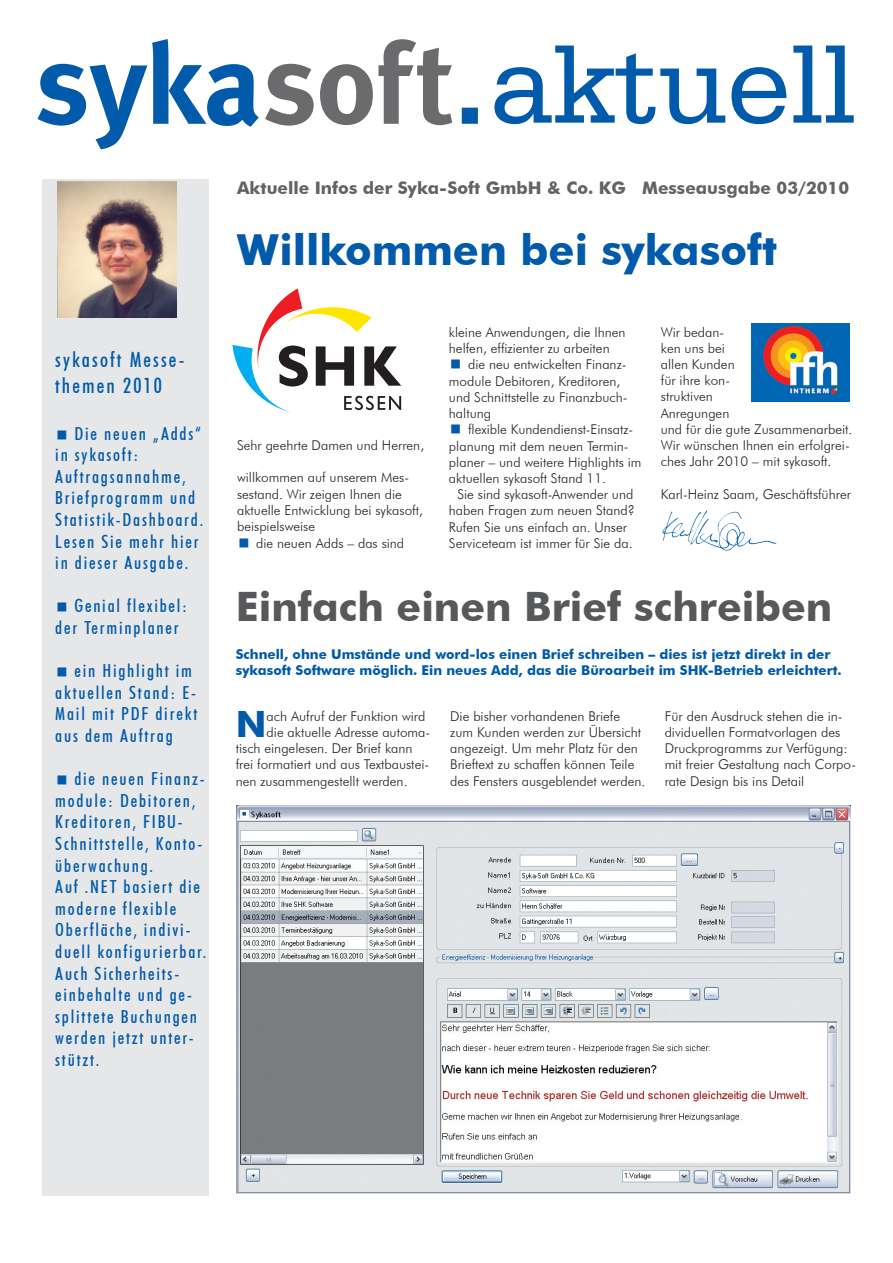
<style>
.page{position:relative;width:893px;height:1263px;background:#fff}
.page>*{position:absolute;margin:0;border:0;box-sizing:border-box;transform-origin:0 0}
.t1{font:700 42.75px "Futura BT";color:#015aaa}
.t2{font:700 40.5px "Futura BT";color:#57585a}
.t3{font:700 36.15px "Futura BT";color:#015aaa}
.t4{font:500 condensed 21px/25.2px "Futura BT";letter-spacing:.1em;color:#015aaa}
.t5{font:500 condensed 18px/21.6px "Futura BT";letter-spacing:.1em;color:#015aaa}
.t6{font:700 17.25px "Futura BT";color:#636366}
.t7{font:300 13.5px/16.2px "Futura BT";color:#231f20}
.t8{font:700 13.5px/16.2px "Futura BT";color:#015aaa}
.s1{color:#015aaa}
</style>
<div class="page">
<img style="left:662px;top:510px;width:115px;height:41px">
<div style="left:43px;top:180px;width:166px;height:1016px;background:#e6e7e9"></div>
<svg style="left:494px;top:46px;width:231px;height:78px"></svg>
<svg style="left:731px;top:67px;width:55px;height:57px"></svg>
<svg style="left:793px;top:46px;width:61px;height:77px"></svg>
<svg style="left:462px;top:108px;width:16px;height:16px"></svg>
<svg style="left:38px;top:39px;width:221px;height:110px"></svg>
<svg style="left:265px;top:64px;width:49px;height:62px"></svg>
<svg style="left:320px;top:39px;width:132px;height:86px"></svg>
<img style="left:57px;top:181px;width:120px;height:136px">
<img style="left:237px;top:805px;width:613px;height:389px">
<svg style="left:232px;top:288px;width:169px;height:125px"></svg>
<img style="left:752px;top:323px;width:97px;height:79px">
<h3 class="t4" style="left:55px;top:347px;width:131px">sykasoft Messe&shy;themen 2010</h3>
<h3 class="t5" style="left:55px;top:422px;width:149px">▪ Die neuen „Adds“ in sykasoft:<br>Auftragsannahme,<br>Briefprogramm und<br>Statistik-Dashboard.<br>Lesen Sie mehr hier in dieser Ausgabe.</h3>
<h3 class="t5" style="left:55px;top:595px;width:133px">▪ Genial flexibel: der Terminplaner</h3>
<h3 class="t5" style="left:55px;top:660px;width:144px">▪ ein Highlight im aktuellen Stand: E-<br>Mail mit PDF direkt aus dem Auftrag</h3>
<p class="t5" style="left:55px;top:768px;width:152px">▪ die neuen Finanz&shy;module: Debitoren,<br>Kreditoren, FIBU-<br>Schnittstelle, Konto&shy;überwachung.<br>Auf .NET basiert die moderne flexible<br>Oberfläche, indivi&shy;duell konfigurierbar.<br>Auch Sicherheits&shy;einbehalte und ge&shy;splittete Buchungen werden jetzt unter&shy;stützt.</p>
<p class="t6" style="left:237px;top:177px;width:614px">Aktuelle Infos der Syka-Soft GmbH &amp; Co. KG Messeausgabe 03/2010</p>
<h1 class="t1" style="left:237px;top:224px;width:542px">Willkommen bei sykasoft</h1>
<p class="t7" style="left:237px;top:437px;width:189px">Sehr geehrte Damen und Herren,</p>
<p class="t7" style="left:237px;top:469px;width:187px">willkommen auf unserem Mes&shy;sestand. Wir zeigen Ihnen die aktuelle Entwicklung bei sykasoft, beispielsweise</p>
<p class="t7" style="left:237px;top:534px;width:169px"><span class="s1">▪</span> die neuen Adds – das sind</p>
<p class="t7" style="left:449px;top:324px;width:178px">kleine Anwendungen, die Ihnen helfen, effizienter zu arbeiten</p>
<p class="t7" style="left:449px;top:356px;width:180px"><span class="s1">▪</span> die neu entwickelten Finanz&shy;module Debitoren, Kreditoren, und Schnittstelle zu Finanzbuch&shy;haltung</p>
<p class="t7" style="left:449px;top:421px;width:194px"><span class="s1">▪</span> flexible Kundendienst-Einsatz&shy;planung mit dem neuen Termin&shy;planer – und weitere Highlights im aktuellen sykasoft Stand 11.</p>
<p class="t7" style="left:449px;top:486px;width:187px;text-align:center">Sie sind sykasoft-Anwender und haben Fragen zum neuen Stand?<br>Rufen Sie uns einfach an. Unser<br>Serviceteam ist immer für Sie da.</p>
<p class="t7" style="left:661px;top:324px;width:193px">Wir bedan-<br>ken uns bei<br>allen Kunden<br>für ihre kon-<br>struktiven<br>Anregungen<br>und für die gute Zusammenarbeit.<br>Wir wünschen Ihnen ein erfolgrei&shy;ches Jahr 2010 – mit sykasoft.</p>
<p class="t7" style="left:661px;top:486px;width:192px">Karl-Heinz Saam, Geschäftsführer</p>
<h2 class="t2" style="left:236px;top:582px;width:598px">Einfach einen Brief schreiben</h2>
<p class="t8" style="left:236px;top:646px;width:607px">Schnell, ohne Umstände und word-los einen Brief schreiben – dies ist jetzt direkt in der sykasoft Software möglich. Ein neues Add, das die Büroarbeit im SHK-Betrieb erleichtert.</p>
<h3 class="t3" style="left:236px;top:702px;width:32px">N</h3>
<p class="t7" style="left:267px;top:708px;width:160px">ach Aufruf der Funktion wird</p>
<p class="t7" style="left:450px;top:708px;width:197px">Die bisher vorhandenen Briefe zum Kunden werden zur Übersicht angezeigt. Um mehr Platz für den Brieftext zu schaffen können Teile des Fensters ausgeblendet werden.</p>
<p class="t7" style="left:665px;top:708px;width:193px">Für den Ausdruck stehen die in&shy;dividuellen Formatvorlagen des<br>Druckprogramms zur Verfügung: mit freier Gestaltung nach Corpo&shy;rate Design bis ins Detail</p>
<p class="t7" style="left:267px;top:724px;width:165px">die aktuelle Adresse automa-</p>
<p class="t7" style="left:236px;top:740px;width:178px">tisch eingelesen. Der Brief kann</p>
<p class="t7" style="left:236px;top:756px;width:195px">frei formatiert und aus Textbaustei-</p>
<p class="t7" style="left:236px;top:772px;width:173px">nen zusammengestellt werden.</p>
</div>
